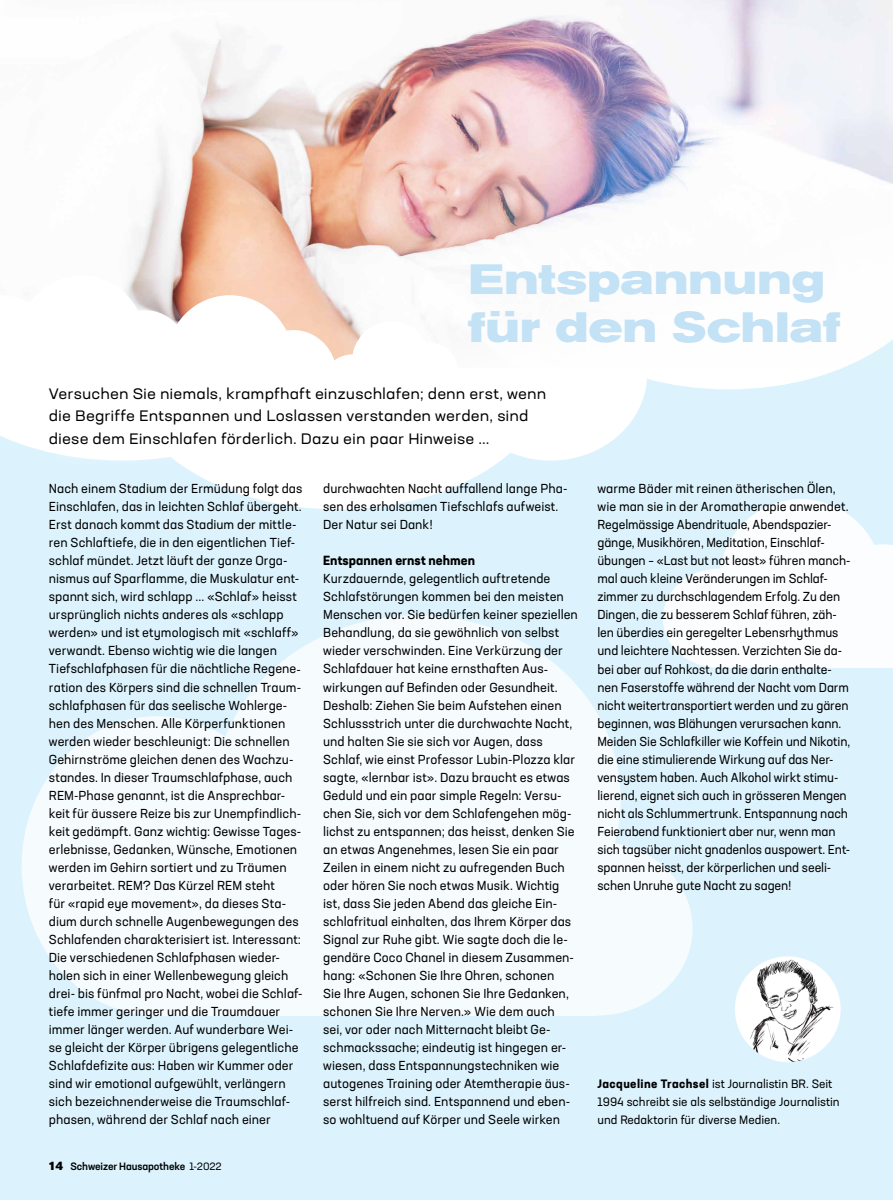
<style>
.page{position:relative;width:893px;height:1200px;background:#fff}
.page>*{position:absolute;margin:0;border:0;box-sizing:border-box;transform-origin:0 0}
.t1{font:700 expanded 42px/48px "Akzidenz Grotesk BE";letter-spacing:.01em;color:#c3e2f6}
.t2{font:expanded 15px/22.5px "Neusa Next Std";letter-spacing:.005em;color:#000}
.t3{font:700 13.05px "Neusa Next Std";letter-spacing:.005em;color:#000}
.t4{font:12.9px/18px "Neusa Next Std";color:#000}
.t5{font:12px/18px "Neusa Next Std";color:#000}
.t6{font:500 10.5px "Neusa Next Std";letter-spacing:-.01em;color:#000}
.s1{font-family:"Akzidenz Grotesk BE Super";font-weight:400;font-size:12px}
.s2{font-weight:400}
.s3{font-weight:700}
</style>
<div class="page">
<div style="left:0;top:0;width:893px;height:1199px;background:#dcf3fd"></div>
<div style="left:123px;top:226px;width:430px;height:283px;background:#fff;border-radius:50%"></div>
<div style="left:454px;top:286px;width:193px;height:174px;background:#fff;border-radius:50%"></div>
<svg style="left:645px;top:367px;width:199px;height:22px;fill:#fff"></svg>
<div style="left:213px;top:615px;width:408px;height:367px;background:#f6fbfe;border-radius:50%"></div>
<div style="left:500px;top:841px;width:193px;height:174px;background:#f6fbfe;border-radius:50%"></div>
<div style="left:22px;top:716px;width:270px;height:299px;background:#f6fbfe;border-radius:50%"></div>
<div style="left:157px;top:895px;width:439px;height:120px;background:#f6fbfe"></div>
<div style="left:663px;top:568px;width:111px;height:99px;background:#fff;border-radius:50%"></div>
<div style="left:719px;top:499px;width:164px;height:168px;background:#fff;border-radius:50%"></div>
<svg style="left:874px;top:544px;width:19px;height:77px"></svg>
<div style="left:722px;top:621px;width:171px;height:46px;background:#fff"></div>
<img style="left:0;top:0;width:893px;height:367px">
<div style="left:735px;top:956px;width:106px;height:105px;background:#fff;border-radius:50%"></div>
<img style="left:735px;top:958px;width:99px;height:103px">
<div style="left:18px;top:275px;width:127px;height:130px;background:#fff;border-radius:50%"></div>
<div style="left:102px;top:310px;width:86px;height:88px;background:#fff;border-radius:50%"></div>
<div style="left:166px;top:295px;width:127px;height:130px;background:#fff;border-radius:50%"></div>
<div style="left:250px;top:330px;width:86px;height:88px;background:#fff;border-radius:50%"></div>
<div style="left:0;top:295px;width:35px;height:94px;background:#fff"></div>
<div style="left:20px;top:330px;width:87px;height:88px;background:#fff;border-radius:50%"></div>
<div style="left:0;top:389px;width:81px;height:36px;background:#fff"></div>
<div style="left:325px;top:354px;width:54px;height:48px;background:#fff;border-radius:50%"></div>
<div style="left:352px;top:321px;width:79px;height:81px;background:#fff;border-radius:50%"></div>
<div style="left:404px;top:343px;width:53px;height:54px;background:#fff;border-radius:50%"></div>
<div style="left:47px;top:384px;width:522px;height:85px;background:#fff"></div>
<h1 class="t1" style="left:469px;top:255px;width:373px">Entspannung für den Schlaf</h1>
<p class="t2" style="left:49px;top:382px;width:499px">Versuchen Sie niemals, krampfhaft einzuschlafen; denn erst, wenn die Begriffe Entspannen und Loslassen verstanden werden, sind diese dem Einschlafen förderlich. Dazu ein paar Hinweise ...</p>
<p class="t4" style="left:49px;top:479px;width:255px">Nach einem Stadium der Ermüdung folgt das Einschlafen, das in leichten Schlaf übergeht.<br>Erst danach kommt das Stadium der mittle&shy;ren Schlaftiefe, die in den eigentlichen Tief&shy;schlaf mündet. Jetzt läuft der ganze Orga&shy;nismus auf Sparflamme, die Muskulatur ent&shy;spannt sich, wird schlapp ... «Schlaf» heisst ursprünglich nichts anderes als «schlapp werden» und ist etymologisch mit «schlaff» verwandt. Ebenso wichtig wie die langen Tiefschlafphasen für die nächtliche Regene&shy;ration des Körpers sind die schnellen Traum&shy;schlafphasen für das seelische Wohlerge&shy;hen des Menschen. Alle Körperfunktionen werden wieder beschleunigt: Die schnellen Gehirnströme gleichen denen des Wachzu&shy;standes. In dieser Traumschlafphase, auch REM-Phase genannt, ist die Ansprechbar&shy;keit für äussere Reize bis zur Unempfindlich&shy;keit gedämpft. Ganz wichtig: Gewisse Tages&shy;erlebnisse, Gedanken, Wünsche, Emotionen werden im Gehirn sortiert und zu Träumen verarbeitet. REM? Das Kürzel REM steht<br>für «rapid eye movement», da dieses Sta&shy;dium durch schnelle Augenbewegungen des Schlafenden charakterisiert ist. Interessant:<br>Die verschiedenen Schlafphasen wieder&shy;holen sich in einer Wellenbewegung gleich drei- bis fünfmal pro Nacht, wobei die Schlaf&shy;tiefe immer geringer und die Traumdauer immer länger werden. Auf wunderbare Wei&shy;se gleicht der Körper übrigens gelegentliche Schlafdefizite aus: Haben wir Kummer oder sind wir emotional aufgewühlt, verlängern sich bezeichnenderweise die Traumschlaf&shy;phasen, während der Schlaf nach einer</p>
<p class="t4" style="left:323px;top:479px;width:246px">durchwachten Nacht auffallend lange Pha&shy;sen des erholsamen Tiefschlafs aufweist.<br>Der Natur sei Dank!</p>
<p class="t3" style="left:323px;top:552px;width:153px">Entspannen ernst nehmen</p>
<p class="t4" style="left:323px;top:569px;width:256px">Kurzdauernde, gelegentlich auftretende Schlafstörungen kommen bei den meisten Menschen vor. Sie bedürfen keiner speziellen Behandlung, da sie gewöhnlich von selbst wieder verschwinden. Eine Verkürzung der Schlafdauer hat keine ernsthaften Aus&shy;wirkungen auf Befinden oder Gesundheit.<br>Deshalb: Ziehen Sie beim Aufstehen einen Schlussstrich unter die durchwachte Nacht, und halten Sie sie sich vor Augen, dass Schlaf, wie einst Professor Lubin-Plozza klar sagte, «lernbar ist». Dazu braucht es etwas Geduld und ein paar simple Regeln: Versu&shy;chen Sie, sich vor dem Schlafengehen mög&shy;lichst zu entspannen; das heisst, denken Sie an etwas Angenehmes, lesen Sie ein paar Zeilen in einem nicht zu aufregenden Buch oder hören Sie noch etwas Musik. Wichtig ist, dass Sie jeden Abend das gleiche Ein&shy;schlafritual einhalten, das Ihrem Körper das Signal zur Ruhe gibt. Wie sagte doch die le&shy;gendäre Coco Chanel in diesem Zusammen&shy;hang: «Schonen Sie Ihre Ohren, schonen<br>Sie Ihre Augen, schonen Sie Ihre Gedanken, schonen Sie Ihre Nerven.» Wie dem auch<br>sei, vor oder nach Mitternacht bleibt Ge&shy;schmackssache; eindeutig ist hingegen er&shy;wiesen, dass Entspannungstechniken wie autogenes Training oder Atemtherapie äus&shy;serst hilfreich sind. Entspannend und eben&shy;so wohltuend auf Körper und Seele wirken</p>
<p class="t6" style="left:48px;top:1159px;width:175px"><span class="s1">14</span> Schweizer Hausapotheke <span class="s2">1-2022</span></p>
<p class="t4" style="left:597px;top:479px;width:255px">warme Bäder mit reinen ätherischen Ölen, wie man sie in der Aromatherapie anwendet.<br>Regelmässige Abendrituale, Abendspazier&shy;gänge, Musikhören, Meditation, Einschlaf&shy;übungen – «Last but not least» führen manch&shy;mal auch kleine Veränderungen im Schlaf&shy;zimmer zu durchschlagendem Erfolg. Zu den Dingen, die zu besserem Schlaf führen, zäh&shy;len überdies ein geregelter Lebensrhythmus und leichtere Nachtessen. Verzichten Sie da&shy;bei aber auf Rohkost, da die darin enthalte&shy;nen Faserstoffe während der Nacht vom Darm nicht weitertransportiert werden und zu gären beginnen, was Blähungen verursachen kann.<br>Meiden Sie Schlafkiller wie Koffein und Nikotin, die eine stimulierende Wirkung auf das Ner&shy;vensystem haben. Auch Alkohol wirkt stimu&shy;lierend, eignet sich auch in grösseren Mengen nicht als Schlummertrunk. Entspannung nach Feierabend funktioniert aber nur, wenn man sich tagsüber nicht gnadenlos auspowert. Ent&shy;spannen heisst, der körperlichen und seeli&shy;schen Unruhe gute Nacht zu sagen!</p>
<p class="t5" style="left:597px;top:1074px;width:244px"><span class="s3">Jacqueline Trachsel</span> ist Journalistin BR. Seit<br>1994 schreibt sie als selbständige Journalistin und Redaktorin für diverse Medien.</p>
</div>
